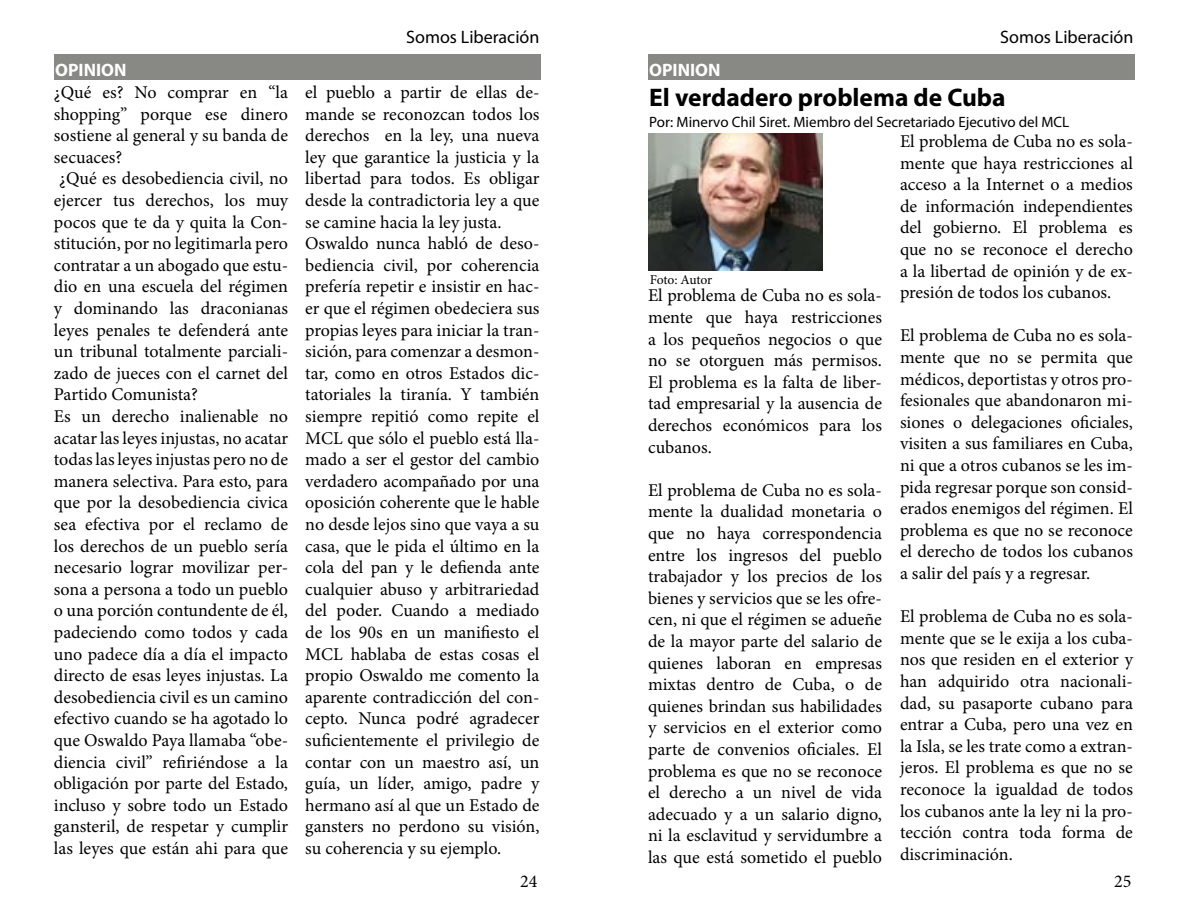
<style>
.page{position:relative;width:1188px;height:918px;background:#fff}
.page>*{position:absolute;margin:0;border:0;box-sizing:border-box;transform-origin:0 0}
.t1{font:700 25.5px "Myriad Pro";color:#000}
.t2{font:18px/21.6px "Minion Pro";color:#000;text-align:justify}
.t3{font:18px "Myriad Pro";color:#000}
.t4{font:700 18px "Myriad Pro";color:#fff}
.t5{font:15px "Myriad Pro";color:#000}
.t6{font:13.5px "Minion Pro";color:#000}
</style>
<div class="page">
<div style="left:648px;top:54px;width:486px;height:26px;background:#888885"></div>
<img style="left:648px;top:134px;width:175px;height:137px">
<div style="left:54px;top:54px;width:486px;height:26px;background:#888885"></div>
<p class="t4" style="left:55px;top:59px;width:73px">OPINION</p>
<p class="t2" style="left:54px;top:82px;width:236px">¿Qué es? No comprar en “la</p>
<p class="t2" style="left:54px;top:103px;width:236px">shopping” porque ese dinero</p>
<p class="t2" style="left:54px;top:125px;width:236px">sostiene al general y su banda de</p>
<p class="t2" style="left:54px;top:146px;width:70px">secuaces?</p>
<p class="t2" style="left:59px;top:168px;width:230px">¿Qué es desobediencia civil, no</p>
<p class="t2" style="left:54px;top:190px;width:236px">ejercer tus derechos, los muy</p>
<p class="t2" style="left:54px;top:211px;width:236px">pocos que te da y quita la Con-</p>
<p class="t2" style="left:54px;top:233px;width:236px">stitución, por no legitimarla pero</p>
<p class="t2" style="left:54px;top:254px;width:236px">contratar a un abogado que estu-</p>
<p class="t2" style="left:54px;top:276px;width:236px">dio en una escuela del régimen</p>
<p class="t2" style="left:54px;top:298px;width:236px">y dominando las draconianas</p>
<p class="t2" style="left:54px;top:319px;width:236px">leyes penales te defenderá ante</p>
<p class="t2" style="left:54px;top:341px;width:236px">un tribunal totalmente parciali-</p>
<p class="t2" style="left:54px;top:362px;width:236px">zado de jueces con el carnet del</p>
<p class="t2" style="left:54px;top:384px;width:146px">Partido Comunista?</p>
<p class="t2" style="left:54px;top:406px;width:236px">Es un derecho inalienable no</p>
<p class="t2" style="left:54px;top:427px;width:236px">acatar las leyes injustas, no acatar</p>
<p class="t2" style="left:54px;top:449px;width:236px">todas las leyes injustas pero no de</p>
<p class="t2" style="left:54px;top:470px;width:236px">manera selectiva. Para esto, para</p>
<p class="t2" style="left:54px;top:492px;width:236px">que por la desobediencia civica</p>
<p class="t2" style="left:54px;top:514px;width:236px">sea efectiva por el reclamo de</p>
<p class="t2" style="left:54px;top:535px;width:236px">los derechos de un pueblo sería</p>
<p class="t2" style="left:54px;top:557px;width:236px">necesario lograr movilizar per-</p>
<p class="t2" style="left:54px;top:578px;width:236px">sona a persona a todo un pueblo</p>
<p class="t2" style="left:54px;top:600px;width:236px">o una porción contundente de él,</p>
<p class="t2" style="left:54px;top:622px;width:236px">padeciendo como todos y cada</p>
<p class="t2" style="left:54px;top:643px;width:236px">uno padece día a día el impacto</p>
<p class="t2" style="left:54px;top:665px;width:236px">directo de esas leyes injustas. La</p>
<p class="t2" style="left:54px;top:686px;width:236px">desobediencia civil es un camino</p>
<p class="t2" style="left:54px;top:708px;width:236px">efectivo cuando se ha agotado lo</p>
<p class="t2" style="left:54px;top:730px;width:236px">que Oswaldo Paya llamaba “obe-</p>
<p class="t2" style="left:54px;top:751px;width:236px">diencia civil” refiriéndose a la</p>
<p class="t2" style="left:54px;top:773px;width:236px">obligación por parte del Estado,</p>
<p class="t2" style="left:54px;top:794px;width:236px">incluso y sobre todo un Estado</p>
<p class="t2" style="left:54px;top:816px;width:236px">gansteril, de respetar y cumplir</p>
<p class="t2" style="left:54px;top:838px;width:236px">las leyes que están ahi para que</p>
<p class="t3" style="left:406px;top:26px;width:135px">Somos Liberación</p>
<p class="t3" style="left:1000px;top:26px;width:135px">Somos Liberación</p>
<p class="t4" style="left:649px;top:59px;width:73px">OPINION</p>
<p class="t2" style="left:305px;top:82px;width:236px;text-align:left">el pueblo a partir de ellas de&shy;mande se reconozcan todos los derechos en la ley, una nueva ley que garantice la justicia y la libertad para todos. Es obligar desde la contradictoria ley a que se camine hacia la ley justa.<br>Oswaldo nunca habló de deso&shy;bediencia civil, por coherencia prefería repetir e insistir en hac&shy;er que el régimen obedeciera sus propias leyes para iniciar la tran&shy;sición, para comenzar a desmon&shy;tar, como en otros Estados dic&shy;tatoriales la tiranía. Y también siempre repitió como repite el<br>MCL que sólo el pueblo está lla&shy;mado a ser el gestor del cambio verdadero acompañado por una oposición coherente que le hable no desde lejos sino que vaya a su casa, que le pida el último en la cola del pan y le defienda ante cualquier abuso y arbitrariedad del poder. Cuando a mediado de los 90s en un manifiesto el<br>MCL hablaba de estas cosas el propio Oswaldo me comento la aparente contradicción del con&shy;cepto. Nunca podré agradecer suficientemente el privilegio de contar con un maestro así, un guía, un líder, amigo, padre y hermano así al que un Estado de gansters no perdono su visión, su coherencia y su ejemplo.</p>
<p class="t2" style="left:520px;top:871px;width:19px">24</p>
<h1 class="t1" style="left:649px;top:81px;width:358px">El verdadero problema de Cuba</h1>
<p class="t5" style="left:649px;top:113px;width:422px">Por: Minervo Chil Siret. Miembro del Secretariado Ejecutivo del MCL</p>
<p class="t6" style="left:650px;top:271px;width:64px">Foto: Autor</p>
<p class="t2" style="left:648px;top:285px;width:236px">El problema de Cuba no es sola&shy;mente que haya restricciones a los pequeños negocios o que no se otorguen más permisos.<br>El problema es la falta de liber&shy;tad empresarial y la ausencia de derechos económicos para los cubanos.</p>
<p class="t2" style="left:648px;top:479px;width:236px">El problema de Cuba no es sola&shy;mente la dualidad monetaria o que no haya correspondencia entre los ingresos del pueblo trabajador y los precios de los bienes y servicios que se les ofre&shy;cen, ni que el régimen se adueñe de la mayor parte del salario de quienes laboran en empresas mixtas dentro de Cuba, o de quienes brindan sus habilidades y servicios en el exterior como parte de convenios oficiales. El problema es que no se reconoce el derecho a un nivel de vida adecuado y a un salario digno, ni la esclavitud y servidumbre a las que está sometido el pueblo</p>
<p class="t2" style="left:900px;top:131px;width:234px">El problema de Cuba no es sola&shy;mente que haya restricciones al acceso a la Internet o a medios de información independientes del gobierno. El problema es que no se reconoce el derecho a la libertad de opinión y de ex&shy;presión de todos los cubanos.</p>
<p class="t2" style="left:900px;top:325px;width:234px">El problema de Cuba no es sola&shy;mente que no se permita que médicos, deportistas y otros pro&shy;fesionales que abandonaron mi&shy;siones o delegaciones oficiales, visiten a sus familiares en Cuba, ni que a otros cubanos se les im&shy;pida regresar porque son consid&shy;erados enemigos del régimen. El problema es que no se reconoce el derecho de todos los cubanos a salir del país y a regresar.</p>
<p class="t2" style="left:900px;top:606px;width:234px">El problema de Cuba no es sola&shy;mente que se le exija a los cuba&shy;nos que residen en el exterior y han adquirido otra nacionali&shy;dad, su pasaporte cubano para entrar a Cuba, pero una vez en la Isla, se les trate como a extran&shy;jeros. El problema es que no se reconoce la igualdad de todos los cubanos ante la ley ni la pro&shy;tección contra toda forma de discriminación.</p>
<p class="t2" style="left:1114px;top:871px;width:19px">25</p>
</div>
